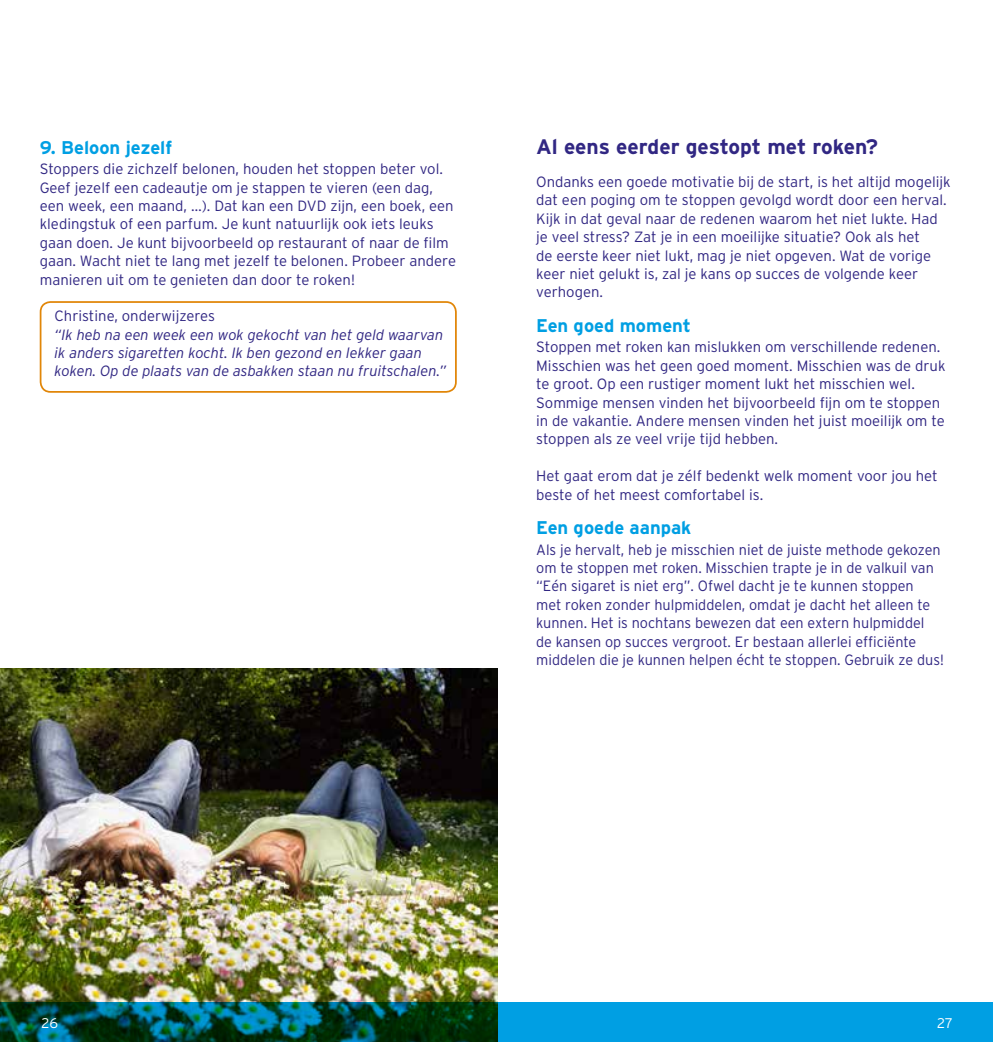
<style>
.page{position:relative;width:993px;height:1042px;background:#fff}
.page>*{position:absolute;margin:0;border:0;box-sizing:border-box;transform-origin:0 0}
.t1{font:700 21px "Interstate";color:#312783}
.t2{font:700 18.38px "Interstate";color:#009fe3}
.t3{font:300 14.88px/18.4px "Interstate";color:#312783}
.t4{font:italic 300 14.88px/18.4px "Interstate";color:#312783}
.t5{font:300 14px "Interstate";color:#fff}
</style>
<div class="page">
<div style="left:40px;top:301px;width:416px;height:92px;border:2px solid #e18608;border-radius:10px"></div>
<img style="left:0;top:668px;width:497px;height:334px">
<svg style="left:0;top:1002px;width:992px;height:40px;background:#007592"></svg>
<p class="t2" style="left:40px;top:136px;width:134px">9. Beloon jezelf</p>
<p class="t3" style="left:40px;top:160px;width:417px">Stoppers die zichzelf belonen, houden het stoppen beter vol.<br>Geef jezelf een cadeautje om je stappen te vieren (een dag, een week, een maand, …). Dat kan een DVD zijn, een boek, een kledingstuk of een parfum. Je kunt natuurlijk ook iets leuks gaan doen. Je kunt bijvoorbeeld op restaurant of naar de film gaan. Wacht niet te lang met jezelf te belonen. Probeer andere manieren uit om te genieten dan door te roken!</p>
<p class="t3" style="left:55px;top:307px;width:162px">Christine, onderwijzeres</p>
<p class="t4" style="left:55px;top:325px;width:393px">“Ik heb na een week een wok gekocht van het geld waarvan ik anders sigaretten kocht. Ik ben gezond en lekker gaan koken. Op de plaats van de asbakken staan nu fruitschalen.”</p>
<h1 class="t1" style="left:536px;top:134px;width:343px">Al eens eerder gestopt met roken?</h1>
<p class="t3" style="left:536px;top:172px;width:416px">Ondanks een goede motivatie bij de start, is het altijd mogelijk dat een poging om te stoppen gevolgd wordt door een herval.<br>Kijk in dat geval naar de redenen waarom het niet lukte. Had je veel stress? Zat je in een moeilijke situatie? Ook als het<br>de eerste keer niet lukt, mag je niet opgeven. Wat de vorige keer niet gelukt is, zal je kans op succes de volgende keer verhogen.</p>
<p class="t2" style="left:536px;top:314px;width:156px">Een goed moment</p>
<p class="t3" style="left:536px;top:338px;width:410px">Stoppen met roken kan mislukken om verschillende redenen.<br>Misschien was het geen goed moment. Misschien was de druk te groot. Op een rustiger moment lukt het misschien wel.<br>Sommige mensen vinden het bijvoorbeeld fijn om te stoppen in de vakantie. Andere mensen vinden het juist moeilijk om te stoppen als ze veel vrije tijd hebben.</p>
<p class="t3" style="left:536px;top:466px;width:403px">Het gaat erom dat je zélf bedenkt welk moment voor jou het beste of het meest comfortabel is.</p>
<p class="t2" style="left:536px;top:516px;width:157px">Een goede aanpak</p>
<p class="t3" style="left:536px;top:540px;width:409px">Als je hervalt, heb je misschien niet de juiste methode gekozen om te stoppen met roken. Misschien trapte je in de valkuil van “Eén sigaret is niet erg”. Ofwel dacht je te kunnen stoppen<br>met roken zonder hulpmiddelen, omdat je dacht het alleen te kunnen. Het is nochtans bewezen dat een extern hulpmiddel de kansen op succes vergroot. Er bestaan allerlei efficiënte middelen die je kunnen helpen écht te stoppen. Gebruik ze dus!</p>
<p class="t5" style="left:42px;top:1014px;width:18px">26</p>
<p class="t5" style="left:936px;top:1014px;width:17px">27</p>
</div>
